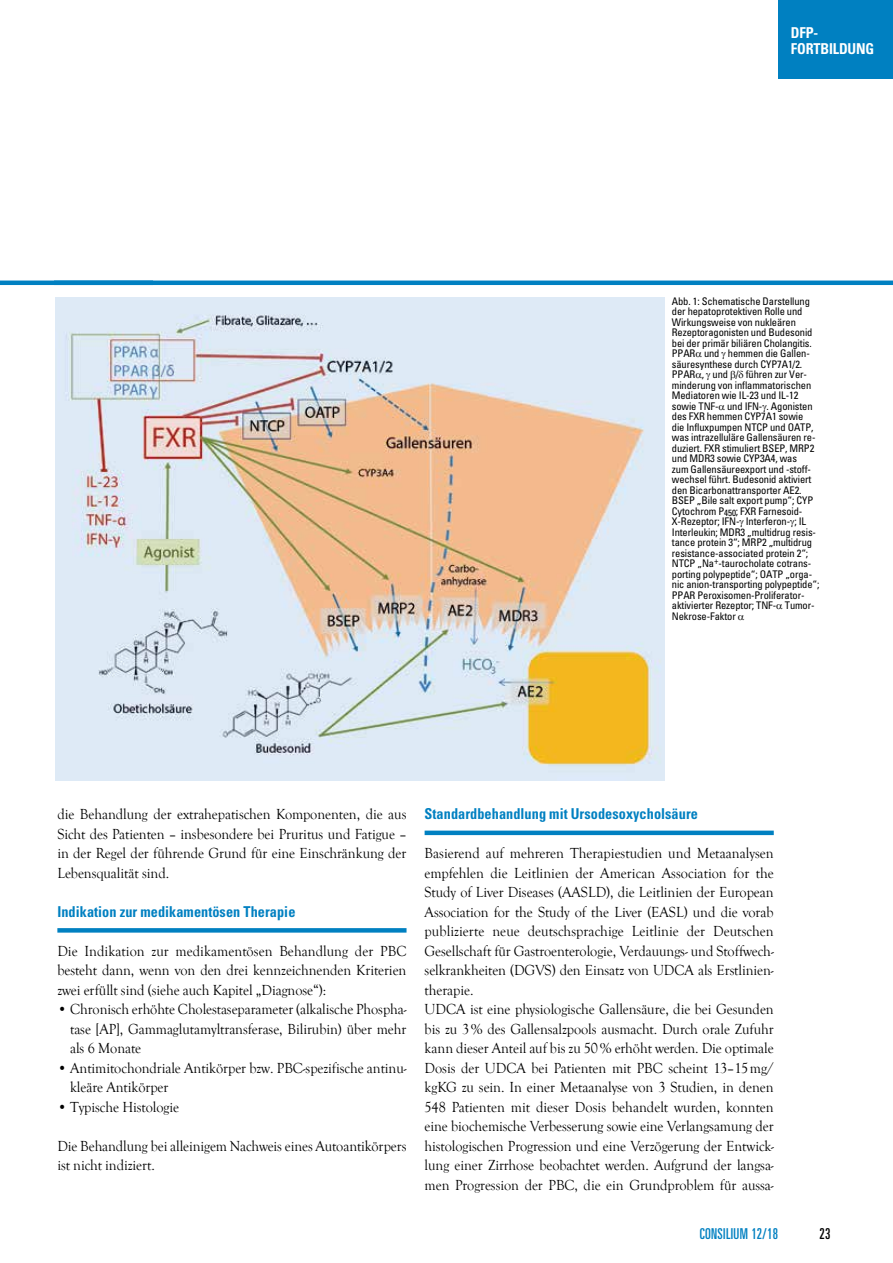
<style>
.page{position:relative;width:893px;height:1263px;background:#fff}
.page>*{position:absolute;margin:0;border:0;box-sizing:border-box;transform-origin:0 0}
.t1{font:15px/19.5px "Goudy Old Style T";letter-spacing:-.005em;color:#000;text-align:justify;scale:.95 1}
.t2{font:700 condensed 15px "Univers LT Std";letter-spacing:.005em;color:#0080c1;scale:.95 1}
.t3{font:700 condensed 15px/15.5px "Univers LT Std";letter-spacing:-.01em;color:#fff;scale:.95 1}
.t4{font:ultra-condensed 15px "Univers LT Std";letter-spacing:.025em;color:#0080c1;scale:.95 1}
.t5{font:ultra-condensed 15px "Univers LT Std";color:#000;scale:.95 1}
.t6{font:condensed 10.5px/10.5px "Univers LT Std";letter-spacing:-.01em;color:#000}
</style>
<div class="page">
<div style="left:57px;top:928px;width:350px;height:5px;background:#0080c1"></div>
<hr style="left:425px;top:831px;width:349px;height:4px;background:#0080c1">
<hr style="left:54px;top:281px;width:839px;height:4px;background:#0080c1">
<div style="left:778px;top:0;width:115px;height:78px;background:#0080c1"></div>
<hr style="left:0;top:281px;width:153px;height:4px;background:#0080c1">
<img style="left:56px;top:297px;width:608px;height:484px">
<p class="t3" style="left:791px;top:25px;width:89px">DFP-<br>FORTBILDUNG</p>
<p class="t6" style="left:672px;top:295px;width:149px">Abb. 1: Schematische Darstellung der hepatoprotektiven Rolle und<br>Wirkungsweise von nukleären<br>Rezeptoragonisten und Budesonid bei der primär biliären Cholangitis.<br>PPAR und hemmen die Gallen&shy;säuresynthese durch CYP7A1/2.<br>PPAR , und / führen zur Ver&shy;minderung von inflammatorischen<br>Mediatoren wie IL-23 und IL-12 sowie TNF- und IFN- . Agonisten des FXR hemmen CYP7A1 sowie<br>die Influxpumpen NTCP und OATP, was intrazelluläre Gallensäuren re&shy;duziert. FXR stimuliert BSEP, MRP2 und MDR3 sowie CYP3A4, was<br>zum Gallensäureexport und -stoff&shy;wechsel führt. Budesonid aktiviert den Bicarbonattransporter AE2.<br>BSEP „Bile salt export pump“; CYP<br>Cytochrom P<sub>450</sub>; FXR Farnesoid-<br>X-Rezeptor; IFN- Interferon- ; IL<br>Interleukin; MDR3 „multidrug resis&shy;tance protein 3“; MRP2 „multidrug resistance-associated protein 2“;<br>NTCP „Na<sup>+</sup>-taurocholate cotrans&shy;porting polypeptide“; OATP „orga&shy;nic anion-transporting polypeptide“;<br>PPAR Peroxisomen-Proliferator&shy;aktivierter Rezeptor; TNF- Tumor-<br>Nekrose-Faktor</p>
<p class="t1" style="left:57px;top:805px;width:369px">die Behandlung der extrahepatischen Komponenten, die aus Sicht des Patienten – insbesondere bei Pruritus und Fatigue – in der Regel der führende Grund für eine Einschränkung der Lebensqualität sind.</p>
<p class="t2" style="left:57px;top:902px;width:252px">Indikation zur medikamentösen Therapie</p>
<p class="t1" style="left:57px;top:941px;width:369px">Die Indikation zur medikamentösen Behandlung der PBC besteht dann, wenn von den drei kennzeichnenden Kriterien zwei erfüllt sind (siehe auch Kapitel „Diagnose“):</p>
<p class="t1" style="left:70px;top:1000px;width:356px;text-indent:-13px">• Chronisch erhöhte Cholestaseparameter (alkalische Phospha&shy;tase [AP], Gammaglutamyltransferase, Bilirubin) über mehr als 6 Monate</p>
<p class="t1" style="left:70px;top:1058px;width:356px;text-indent:-13px">• Antimitochondriale Antikörper bzw. PBC-spezifische antinu&shy;kleäre Antikörper</p>
<p class="t1" style="left:57px;top:1097px;width:130px">• Typische Histologie</p>
<p class="t1" style="left:57px;top:1136px;width:369px">Die Behandlung bei alleinigem Nachweis eines Autoantikörpers ist nicht indiziert.</p>
<p class="t2" style="left:425px;top:804px;width:289px">Standardbehandlung mit Ursodesoxycholsäure</p>
<p class="t1" style="left:425px;top:844px;width:369px;text-align:left">Basierend auf mehreren Therapiestudien und Metaanalysen empfehlen die Leitlinien der American Association for the Study of Liver Diseases (AASLD), die Leitlinien der European Association for the Study of the Liver (EASL) und die vorab publizierte neue deutschsprachige Leitlinie der Deutschen Gesellschaft für Gastroenterologie, Verdauungs- und Stoffwech&shy;selkrankheiten (DGVS) den Einsatz von UDCA als Erstlinien&shy;therapie.<br>UDCA ist eine physiologische Gallensäure, die bei Gesunden bis zu 3% des Gallensalzpools ausmacht. Durch orale Zufuhr kann dieser Anteil auf bis zu 50% erhöht werden. Die optimale Dosis der UDCA bei Patienten mit PBC scheint 13–15mg/ kgKG zu sein. In einer Metaanalyse von 3 Studien, in denen 548 Patienten mit dieser Dosis behandelt wurden, konnten eine biochemische Verbesserung sowie eine Verlangsamung der histologischen Progression und eine Verzögerung der Entwick&shy;lung einer Zirrhose beobachtet werden. Aufgrund der langsa&shy;men Progression der PBC, die ein Grundproblem für aussa-</p>
<p class="t4" style="left:700px;top:1225px;width:84px">CONSILIUM 12/18</p>
<p class="t5" style="left:819px;top:1225px;width:13px">23</p>
</div>
